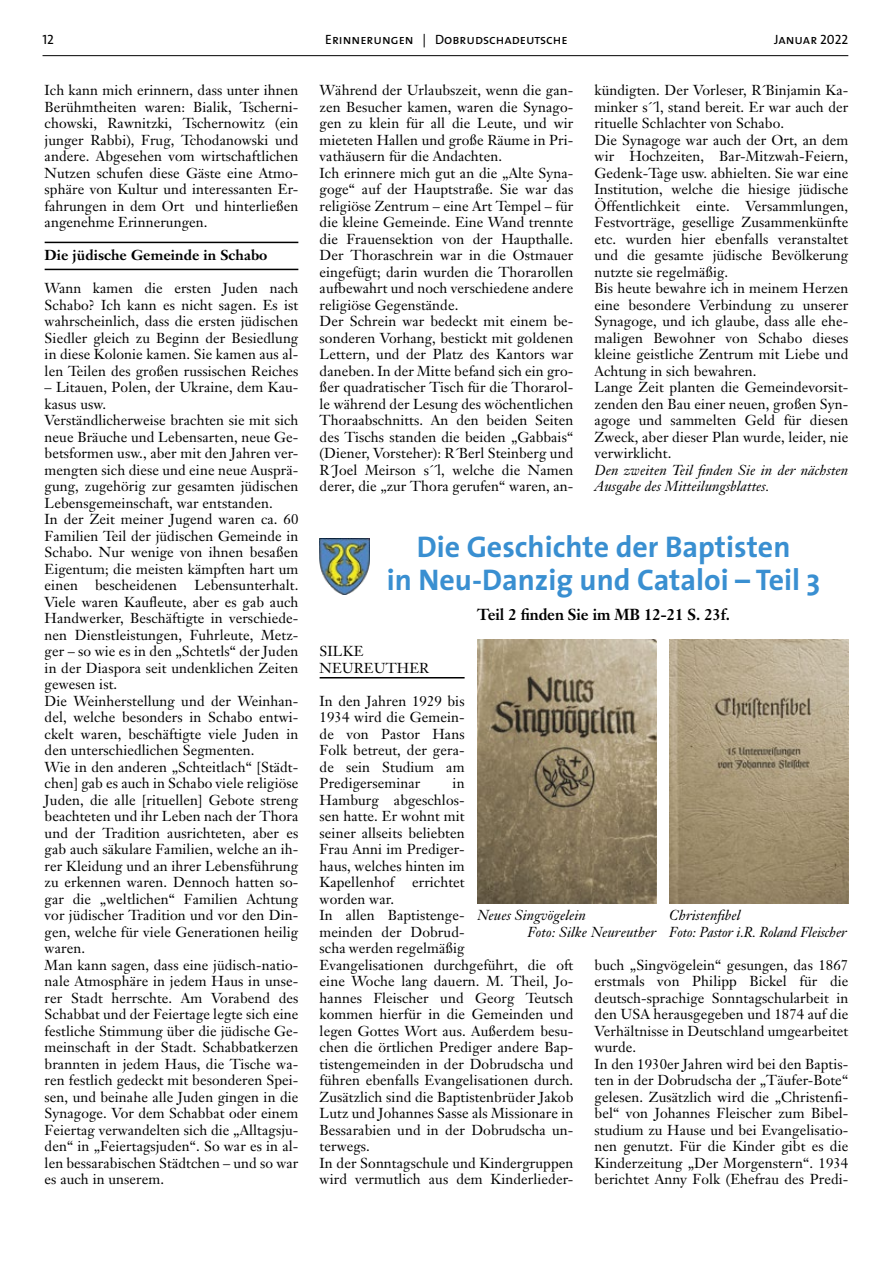
<style>
.page{position:relative;width:893px;height:1263px;background:#fff}
.page>*{position:absolute;margin:0;border:0;box-sizing:border-box;transform-origin:0 0}
.t1{font:700 30px/33px "The Sans";color:#398fd1;text-align:center}
.t2{font:700 15.75px "Janson Text";letter-spacing:-.01em;color:#000;scale:.96 1}
.t3{font:14.25px/16.5px "Janson Text";letter-spacing:.005em;color:#000}
.t4{font:italic 14.25px/16.5px "Janson Text";letter-spacing:.005em;color:#000}
.t5{font:700 14.25px "Janson Text";letter-spacing:.005em;color:#000}
.t6{font:13.5px "The Sans Caps";color:#000}
</style>
<div class="page">
<hr style="left:43px;top:55px;width:805px;height:1px;background:#000">
<hr style="left:45px;top:242px;width:253px;height:1px;background:#000">
<hr style="left:45px;top:269px;width:253px;height:1px;background:#000">
<hr style="left:320px;top:677px;width:145px;height:1px;background:#000">
<img style="left:477px;top:640px;width:179px;height:264px">
<img style="left:669px;top:640px;width:179px;height:264px">
<img style="left:320px;top:539px;width:49px;height:55px">
<p class="t6" style="left:43px;top:28px;width:13px">12</p>
<p class="t6" style="left:325px;top:28px;width:244px">Erinnerungen | Dobrudschadeutsche</p>
<p class="t6" style="left:774px;top:28px;width:76px">Januar 2022</p>
<p class="t3" style="left:45px;top:82px;width:255px;text-align:justify">Ich kann mich erinnern, dass unter ihnen Berühmtheiten waren: Bialik, Tscherni&shy;chowski, Rawnitzki, Tschernowitz (ein junger Rabbi), Frug, Tchodanowski und andere. Abgesehen vom wirtschaftlichen Nutzen schufen diese Gäste eine Atmo&shy;sphäre von Kultur und interessanten Er&shy;fahrungen in dem Ort und hinterließen angenehme Erinnerungen.</p>
<p class="t5" style="left:45px;top:246px;width:224px">Die jüdische Gemeinde in Schabo</p>
<p class="t3" style="left:45px;top:280px;width:255px;text-align:justify">Wann kamen die ersten Juden nach Schabo? Ich kann es nicht sagen. Es ist wahrscheinlich, dass die ersten jüdischen Siedler gleich zu Beginn der Besiedlung in diese Kolonie kamen. Sie kamen aus al&shy;len Teilen des großen russischen Reiches</p>
<p class="t3" style="left:45px;top:379px;width:255px">– Litauen, Polen, der Ukraine, dem Kau&shy;kasus usw.<br>Verständlicherweise brachten sie mit sich neue Bräuche und Lebensarten, neue Ge&shy;betsformen usw., aber mit den Jahren ver&shy;mengten sich diese und eine neue Ausprä&shy;gung, zugehörig zur gesamten jüdischen Lebensgemeinschaft, war entstanden.<br>In der Zeit meiner Jugend waren ca. 60<br>Familien Teil der jüdischen Gemeinde in Schabo. Nur wenige von ihnen besaßen Eigentum; die meisten kämpften hart um einen bescheidenen Lebensunterhalt.<br>Viele waren Kaufleute, aber es gab auch Handwerker, Beschäftigte in verschiede&shy;nen Dienstleistungen, Fuhrleute, Metz&shy;ger – so wie es in den „Schtetls“ der Juden in der Diaspora seit undenklichen Zeiten gewesen ist.<br>Die Weinherstellung und der Weinhan&shy;del, welche besonders in Schabo entwi&shy;ckelt waren, beschäftigte viele Juden in den unterschiedlichen Segmenten.<br>Wie in den anderen „Schteitlach“ [Städt&shy;chen] gab es auch in Schabo viele religiöse Juden, die alle [rituellen] Gebote streng beachteten und ihr Leben nach der Thora und der Tradition ausrichteten, aber es gab auch säkulare Familien, welche an ih&shy;rer Kleidung und an ihrer Lebensführung zu erkennen waren. Dennoch hatten so&shy;gar die „weltlichen“ Familien Achtung vor jüdischer Tradition und vor den Din&shy;gen, welche für viele Generationen heilig waren.<br>Man kann sagen, dass eine jüdisch-natio&shy;nale Atmosphäre in jedem Haus in unse&shy;rer Stadt herrschte. Am Vorabend des Schabbat und der Feiertage legte sich eine festliche Stimmung über die jüdische Ge&shy;meinschaft in der Stadt. Schabbatkerzen brannten in jedem Haus, die Tische wa&shy;ren festlich gedeckt mit besonderen Spei&shy;sen, und beinahe alle Juden gingen in die Synagoge. Vor dem Schabbat oder einem Feiertag verwandelten sich die „Alltagsju&shy;den“ in „Feiertagsjuden“. So war es in al&shy;len bessarabischen Städtchen – und so war es auch in unserem.</p>
<p class="t3" style="left:595px;top:82px;width:255px">kündigten. Der Vorleser, R´Binjamin Ka&shy;minker s´´l, stand bereit. Er war auch der rituelle Schlachter von Schabo.<br>Die Synagoge war auch der Ort, an dem wir Hochzeiten, Bar-Mitzwah-Feiern, Gedenk-Tage usw. abhielten. Sie war eine Institution, welche die hiesige jüdische Öffentlichkeit einte. Versammlungen, Festvorträge, gesellige Zusammenkünfte etc. wurden hier ebenfalls veranstaltet und die gesamte jüdische Bevölkerung nutzte sie regelmäßig.<br>Bis heute bewahre ich in meinem Herzen eine besondere Verbindung zu unserer Synagoge, und ich glaube, dass alle ehe&shy;maligen Bewohner von Schabo dieses kleine geistliche Zentrum mit Liebe und Achtung in sich bewahren.<br>Lange Zeit planten die Gemeindevorsit&shy;zenden den Bau einer neuen, großen Syn&shy;agoge und sammelten Geld für diesen Zweck, aber dieser Plan wurde, leider, nie verwirklicht.</p>
<p class="t4" style="left:595px;top:462px;width:255px">Den zweiten Teil finden Sie in der nächsten<br>Ausgabe des Mitteilungsblattes.</p>
<p class="t3" style="left:320px;top:82px;width:255px">Während der Urlaubszeit, wenn die gan&shy;zen Besucher kamen, waren die Synago&shy;gen zu klein für all die Leute, und wir mieteten Hallen und große Räume in Pri&shy;vathäusern für die Andachten.<br>Ich erinnere mich gut an die „Alte Syna&shy;goge“ auf der Hauptstraße. Sie war das religiöse Zentrum – eine Art Tempel – für die kleine Gemeinde. Eine Wand trennte die Frauensektion von der Haupthalle.<br>Der Thoraschrein war in die Ostmauer eingefügt; darin wurden die Thorarollen aufbewahrt und noch verschiedene andere religiöse Gegenstände.<br>Der Schrein war bedeckt mit einem be&shy;sonderen Vorhang, bestickt mit goldenen Lettern, und der Platz des Kantors war daneben. In der Mitte befand sich ein gro&shy;ßer quadratischer Tisch für die Thorarol&shy;le während der Lesung des wöchentlichen Thoraabschnitts. An den beiden Seiten des Tischs standen die beiden „Gabbais“ (Diener, Vorsteher): R´Berl Steinberg und R´Joel Meirson s´´l, welche die Namen derer, die „zur Thora gerufen“ waren, an-</p>
<h1 class="t1" style="left:387px;top:530px;width:435px">Die Geschichte der Baptisten<br>in Neu-Danzig und Cataloi – Teil 3</h1>
<p class="t2" style="left:477px;top:604px;width:265px">Teil 2 finden Sie im MB 12-21 S. 23f.</p>
<p class="t3" style="left:320px;top:643px;width:111px">SILKE<br>NEUREUTHER</p>
<p class="t3" style="left:320px;top:692px;width:146px;text-align:justify">In den Jahren 1929 bis 1934 wird die Gemein&shy;de von Pastor Hans Folk betreut, der gera&shy;de sein Studium am Predigerseminar</p>
<p class="t3" style="left:320px;top:775px;width:255px;text-indent:133px">in<br>Hamburg abgeschlos-<br>sen hatte. Er wohnt mit<br>seiner allseits beliebten<br>Frau Anni im Prediger-<br>haus, welches hinten im<br>Kapellenhof errichtet<br>worden war.<br>In allen Baptistenge-<br>meinden der Dobrud-<br>scha werden regelmäßig<br>Evangelisationen durchgeführt, die oft eine Woche lang dauern. M. Theil, Jo&shy;hannes Fleischer und Georg Teutsch kommen hierfür in die Gemeinden und legen Gottes Wort aus. Außerdem besu&shy;chen die örtlichen Prediger andere Bap&shy;tistengemeinden in der Dobrudscha und führen ebenfalls Evangelisationen durch.<br>Zusätzlich sind die Baptistenbrüder Jakob<br>Lutz und Johannes Sasse als Missionare in<br>Bessarabien und in der Dobrudscha un&shy;terwegs.<br>In der Sonntagschule und Kindergruppen wird vermutlich aus dem Kinderlieder-</p>
<p class="t4" style="left:527px;top:907px;width:131px;text-indent:-50px">Neues Singvögelein<br>Foto: Silke Neureuther</p>
<p class="t4" style="left:669px;top:907px;width:179px">Christenfibel<br>Foto: Pastor i.R. Roland Fleischer</p>
<p class="t3" style="left:595px;top:956px;width:255px">buch „Singvögelein“ gesungen, das 1867 erstmals von Philipp Bickel für die deutsch-sprachige Sonntagschularbeit in den USA herausgegeben und 1874 auf die Verhältnisse in Deutschland umgearbeitet wurde.<br>In den 1930er Jahren wird bei den Baptis&shy;ten in der Dobrudscha der „Täufer-Bote“ gelesen. Zusätzlich wird die „Christenfi&shy;bel“ von Johannes Fleischer zum Bibel&shy;studium zu Hause und bei Evangelisatio&shy;nen genutzt. Für die Kinder gibt es die Kinderzeitung „Der Morgenstern“. 1934 berichtet Anny Folk (Ehefrau des Predi-</p>
</div>
